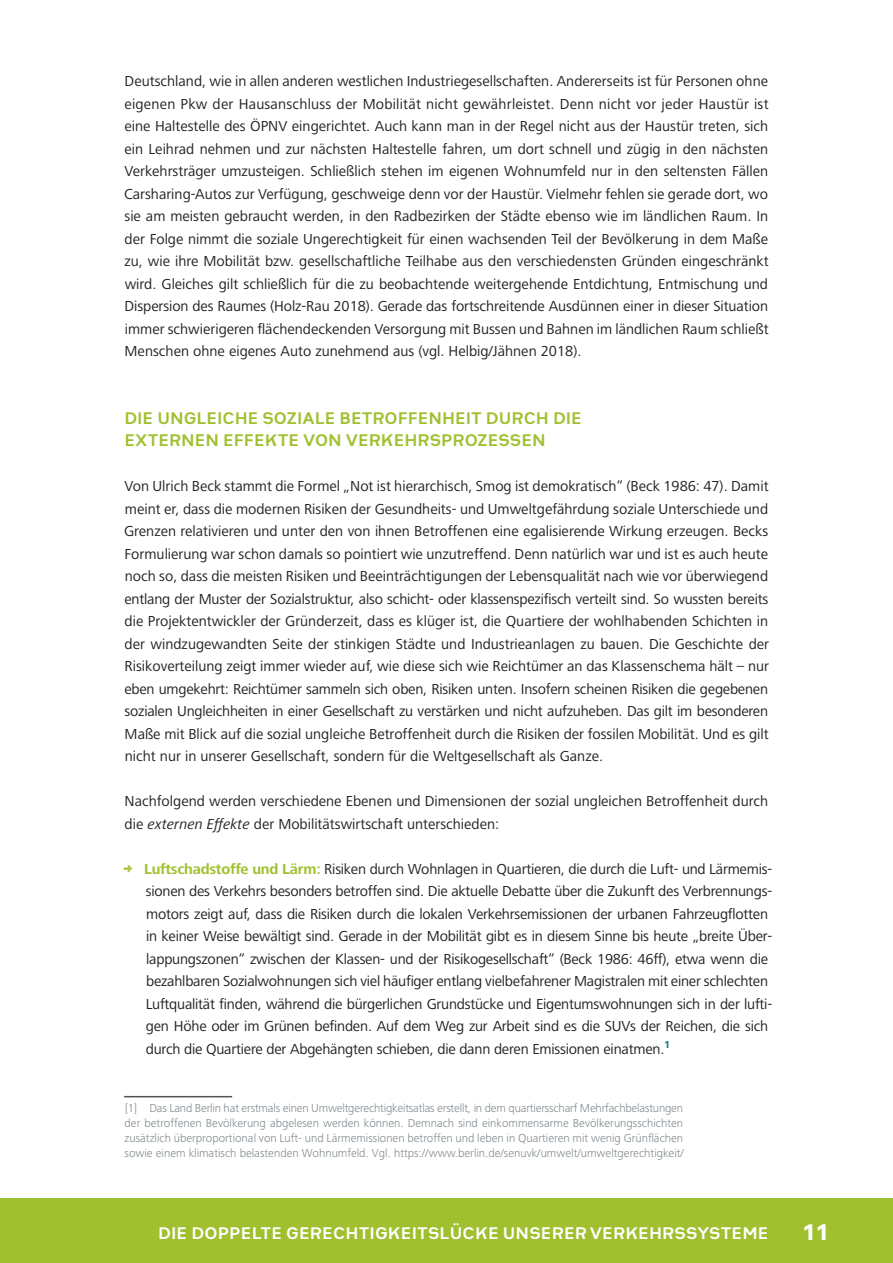
<style>
.page{position:relative;width:893px;height:1263px;background:#fff}
.page>*{position:absolute;margin:0;border:0;box-sizing:border-box;transform-origin:0 0}
.t1{font:800 24px "Heimat Sans";color:#fff}
.t2{font:700 18px/22.5px "Heimat Sans";color:#a1c030}
.t3{font:700 18px "Heimat Sans";letter-spacing:.005em;color:#fff}
.t4{font:15px/22.5px "Frutiger Next LT";letter-spacing:-.015em;color:#231f20;text-align:justify}
.t5{font:300 12px/15px "Frutiger Next LT";color:#7d868b;text-align:justify}
.s1{font-style:italic}
.s2{font-family:"Nexa Rust Sans Black 02";color:#a1c030}
.s3{font-weight:700;color:#a1c030}
</style>
<div class="page">
<div style="left:0;top:1198px;width:893px;height:65px;background:#a1c030"></div>
<hr style="left:124px;top:1096px;width:108px;height:1px;background:#4d545a">
<p class="t4" style="left:124px;top:70px;width:646px">Deutschland, wie in allen anderen westlichen Industriegesellschaften. Andererseits ist für Personen ohne eigenen Pkw der Hausanschluss der Mobilität nicht gewährleistet. Denn nicht vor jeder Haustür ist eine Haltestelle des ÖPNV eingerichtet. Auch kann man in der Regel nicht aus der Haustür treten, sich ein Leihrad nehmen und zur nächsten Haltestelle fahren, um dort schnell und zügig in den nächsten Verkehrsträger umzusteigen. Schließlich stehen im eigenen Wohnumfeld nur in den seltensten Fällen Carsharing-Autos zur Verfügung, geschweige denn vor der Haustür. Vielmehr fehlen sie gerade dort, wo sie am meisten gebraucht werden, in den Radbezirken der Städte ebenso wie im ländlichen Raum. In der Folge nimmt die soziale Ungerechtigkeit für einen wachsenden Teil der Bevölkerung in dem Maße zu, wie ihre Mobilität bzw. gesellschaftliche Teilhabe aus den verschiedensten Gründen eingeschränkt wird. Gleiches gilt schließlich für die zu beobachtende weitergehende Entdichtung, Entmischung und Dispersion des Raumes (Holz-Rau 2018). Gerade das fortschreitende Ausdünnen einer in dieser Situation immer schwierigeren flächendeckenden Versorgung mit Bussen und Bahnen im ländlichen Raum schließt Menschen ohne eigenes Auto zunehmend aus (vgl. Helbig/Jähnen 2018).</p>
<p class="t2" style="left:124px;top:406px;width:459px">DIE UNGLEICHE SOZIALE BETROFFENHEIT DURCH DIE<br>EXTERNEN EFFEKTE VON VERKEHRSPROZESSEN</p>
<p class="t4" style="left:124px;top:475px;width:646px">Von Ulrich Beck stammt die Formel „Not ist hierarchisch, Smog ist demokratisch“ (Beck 1986: 47). Damit meint er, dass die modernen Risiken der Gesundheits- und Umweltgefährdung soziale Unterschiede und Grenzen relativieren und unter den von ihnen Betroffenen eine egalisierende Wirkung erzeugen. Becks Formulierung war schon damals so pointiert wie unzutreffend. Denn natürlich war und ist es auch heute noch so, dass die meisten Risiken und Beeinträchtigungen der Lebensqualität nach wie vor überwiegend entlang der Muster der Sozialstruktur, also schicht- oder klassenspezifisch verteilt sind. So wussten bereits die Projektentwickler der Gründerzeit, dass es klüger ist, die Quartiere der wohlhabenden Schichten in der windzugewandten Seite der stinkigen Städte und Industrieanlagen zu bauen. Die Geschichte der Risikoverteilung zeigt immer wieder auf, wie diese sich wie Reichtümer an das Klassenschema hält – nur eben umgekehrt: Reichtümer sammeln sich oben, Risiken unten. Insofern scheinen Risiken die gegebenen sozialen Ungleichheiten in einer Gesellschaft zu verstärken und nicht aufzuheben. Das gilt im besonderen Maße mit Blick auf die sozial ungleiche Betroffenheit durch die Risiken der fossilen Mobilität. Und es gilt nicht nur in unserer Gesellschaft, sondern für die Weltgesellschaft als Ganze.</p>
<p class="t4" style="left:125px;top:790px;width:645px">Nachfolgend werden verschiedene Ebenen und Dimensionen der sozial ungleichen Betroffenheit durch die <span class="s1">externen Effekte</span> der Mobilitätswirtschaft unterschieden:</p>
<p class="t4" style="left:146px;top:858px;width:628px;text-align:left;text-indent:-22px"><span class="s2">→</span> <span class="s3">Luftschadstoffe und Lärm:</span> Risiken durch Wohnlagen in Quartieren, die durch die Luft- und Lärmemis&shy;sionen des Verkehrs besonders betroffen sind. Die aktuelle Debatte über die Zukunft des Verbrennungs&shy;motors zeigt auf, dass die Risiken durch die lokalen Verkehrsemissionen der urbanen Fahrzeugflotten in keiner Weise bewältigt sind. Gerade in der Mobilität gibt es in diesem Sinne bis heute „breite Über&shy;lappungszonen“ zwischen der Klassen- und der Risikogesellschaft“ (Beck 1986: 46ff), etwa wenn die bezahlbaren Sozialwohnungen sich viel häufiger entlang vielbefahrener Magistralen mit einer schlechten Luftqualität finden, während die bürgerlichen Grundstücke und Eigentumswohnungen sich in der lufti&shy;gen Höhe oder im Grünen befinden. Auf dem Weg zur Arbeit sind es die SUVs der Reichen, die sich durch die Quartiere der Abgehängten schieben, die dann deren Emissionen einatmen.<sup>1</sup></p>
<p class="t5" style="left:125px;top:1100px;width:561px">[1] Das Land Berlin hat erstmals einen Umweltgerechtigkeitsatlas erstellt, in dem quartiersscharf Mehrfachbelastungen der betroffenen Bevölkerung abgelesen werden können. Demnach sind einkommensarme Bevölkerungsschichten zusätzlich überproportional von Luft- und Lärmemissionen betroffen und leben in Quartieren mit wenig Grünflächen sowie einem klimatisch belastenden Wohnumfeld. Vgl. https://www.berlin.de/senuvk/umwelt/umweltgerechtigkeit/</p>
<p class="t3" style="left:158px;top:1221px;width:612px">DIE DOPPELTE GERECHTIGKEITSLÜCKE UNSERER VERKEHRSSYSTEME</p>
<h1 class="t1" style="left:803px;top:1216px;width:28px">11</h1>
</div>
